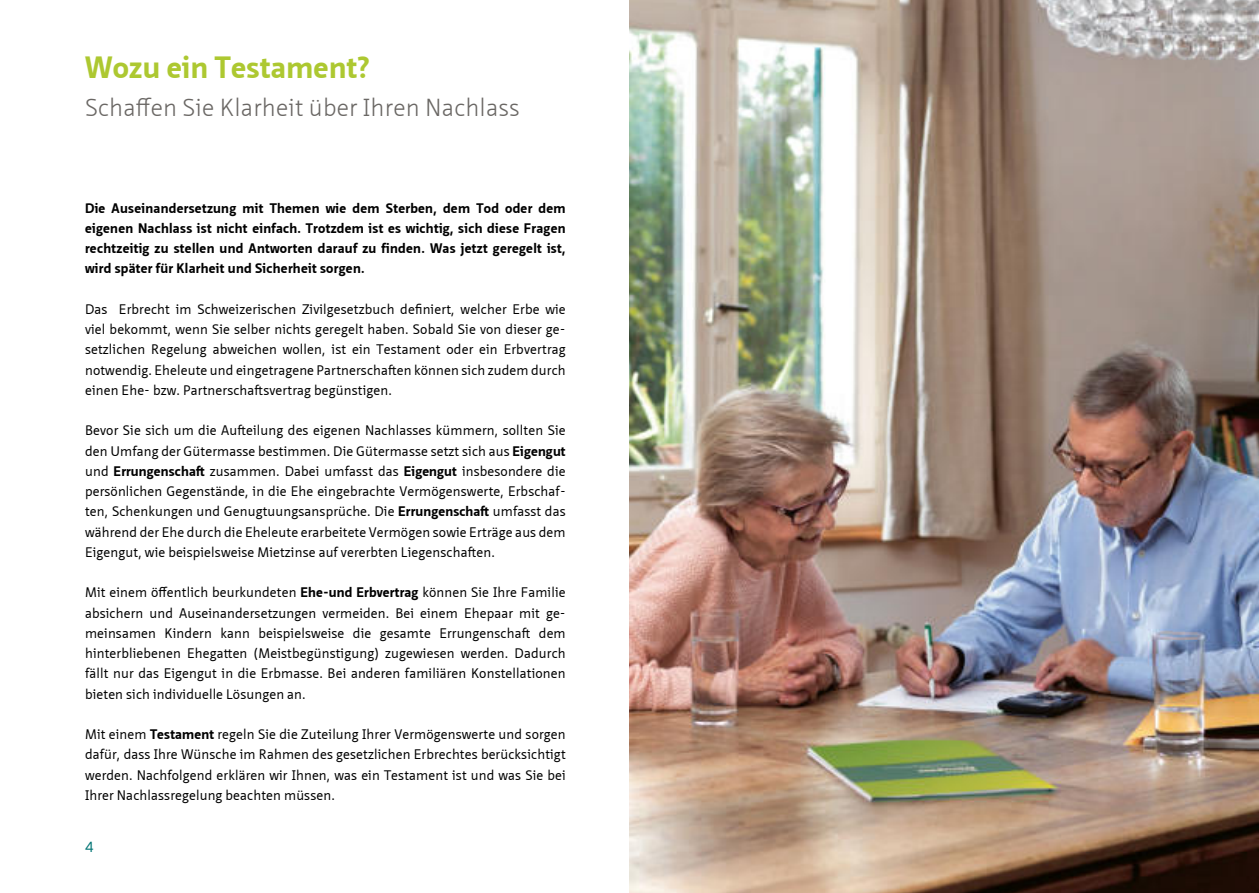
<style>
.page{position:relative;width:1259px;height:893px;background:#fff}
.page>*{position:absolute;margin:0;border:0;box-sizing:border-box;transform-origin:0 0}
.t1{font:700 30px "Neue Sans Pro";letter-spacing:.01em;color:#adc831}
.t2{font:300 24px "Neue Sans Pro";letter-spacing:.01em;color:#6a6764}
.t3{font:14.25px "Neue Sans Pro";color:#007474}
.t4{font:13.5px/20.2px "Neue Sans Pro";letter-spacing:.01em;color:#000;text-align:justify}
.t5{font:700 13.5px/20.2px "Neue Sans Pro";letter-spacing:.02em;color:#000;text-align:justify}
.s1{font-weight:700}
</style>
<div class="page">
<img style="left:629px;top:0;width:630px;height:893px">
<h1 class="t1" style="left:85px;top:55px;width:287px">Wozu ein Testament?</h1>
<h2 class="t2" style="left:85px;top:91px;width:436px">Schaffen Sie Klarheit über Ihren Nachlass</h2>
<p class="t5" style="left:85px;top:199px;width:482px">Die Auseinandersetzung mit Themen wie dem Sterben, dem Tod oder dem eigenen Nachlass ist nicht einfach. Trotzdem ist es wichtig, sich diese Fragen rechtzeitig zu stellen und Antworten darauf zu finden. Was jetzt geregelt ist, wird später für Klarheit und Sicherheit sorgen.</p>
<p class="t4" style="left:85px;top:299px;width:482px">Das Erbrecht im Schweizerischen Zivilgesetzbuch definiert, welcher Erbe wie viel bekommt, wenn Sie selber nichts geregelt haben. Sobald Sie von dieser ge&shy;setzlichen Regelung abweichen wollen, ist ein Testament oder ein Erbvertrag notwendig. Eheleute und eingetragene Partnerschaften können sich zudem durch einen Ehe- bzw. Partnerschaftsvertrag begünstigen.</p>
<p class="t4" style="left:85px;top:420px;width:482px">Bevor Sie sich um die Aufteilung des eigenen Nachlasses kümmern, sollten Sie den Umfang der Gütermasse bestimmen. Die Gütermasse setzt sich aus <span class="s1">Eigengut </span>und <span class="s1">Errungenschaft</span> zusammen. Dabei umfasst das <span class="s1">Eigengut</span> insbesondere die persönlichen Gegenstände, in die Ehe eingebrachte Vermögenswerte, Erbschaf&shy;ten, Schenkungen und Genugtuungsansprüche. Die <span class="s1">Errungenschaft</span> umfasst das während der Ehe durch die Eheleute erarbeitete Vermögen sowie Erträge aus dem Eigengut, wie beispielsweise Mietzinse auf vererbten Liegenschaften.</p>
<p class="t4" style="left:85px;top:582px;width:482px">Mit einem öffentlich beurkundeten <span class="s1">Ehe-und Erbvertrag</span> können Sie Ihre Familie absichern und Auseinandersetzungen vermeiden. Bei einem Ehepaar mit ge&shy;meinsamen Kindern kann beispielsweise die gesamte Errungenschaft dem hinterbliebenen Ehegatten (Meistbegünstigung) zugewiesen werden. Dadurch fällt nur das Eigengut in die Erbmasse. Bei anderen familiären Konstellationen bieten sich individuelle Lösungen an.</p>
<p class="t4" style="left:85px;top:726px;width:482px">Mit einem <span class="s1">Testament</span> regeln Sie die Zuteilung Ihrer Vermögenswerte und sorgen dafür, dass Ihre Wünsche im Rahmen des gesetzlichen Erbrechtes berücksichtigt werden. Nachfolgend erklären wir Ihnen, was ein Testament ist und was Sie bei Ihrer Nachlassregelung beachten müssen.</p>
<p class="t3" style="left:85px;top:841px;width:10px">4</p>
</div>
